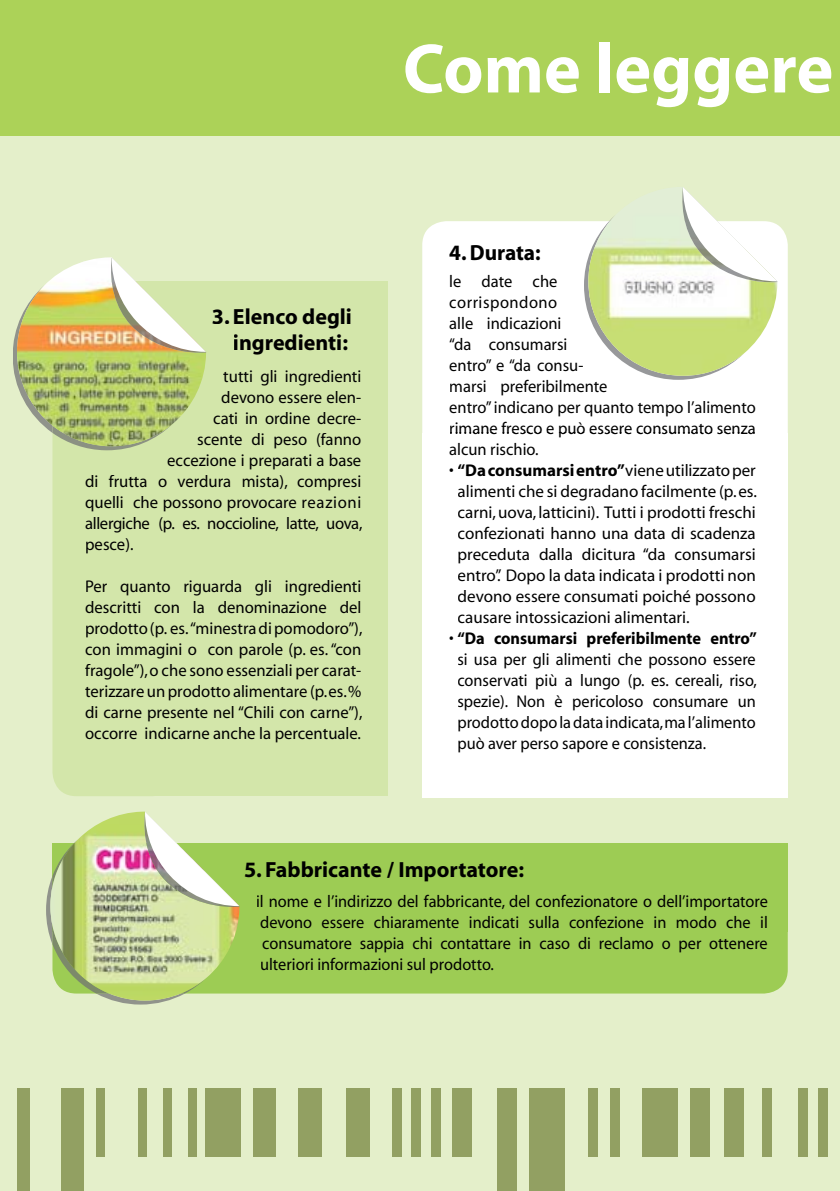
<style>
.page{position:relative;width:840px;height:1191px;background:#fff}
.page>*{position:absolute;margin:0;border:0;box-sizing:border-box;transform-origin:0 0}
.t1{font:700 70.4px "Myriad";color:#fff}
.t2{font:700 22px/26.4px "Myriad";color:#000;text-align:right}
.t3{font:17px/21px "Myriad";color:#000;text-align:justify}
.t4{font:17px/21px "Myriad";color:#000;text-align:justify;scale:.96 1}
.t5{font:17px "Myriad";letter-spacing:-.02em;color:#000}
.s1{font-weight:700}
</style>
<div class="page">
<div style="left:0;top:27px;width:839px;height:1164px;background:#e4efca"></div>
<div style="left:17px;top:1087px;width:12px;height:104px;background:#92a062"></div>
<div style="left:61px;top:1087px;width:23px;height:104px;background:#92a062"></div>
<div style="left:96px;top:1087px;width:8px;height:104px;background:#92a062"></div>
<div style="left:139px;top:1087px;width:8px;height:104px;background:#92a062"></div>
<div style="left:163px;top:1087px;width:8px;height:104px;background:#92a062"></div>
<div style="left:188px;top:1087px;width:8px;height:104px;background:#92a062"></div>
<div style="left:392px;top:1087px;width:9px;height:104px;background:#92a062"></div>
<div style="left:410px;top:1087px;width:10px;height:104px;background:#92a062"></div>
<div style="left:431px;top:1087px;width:10px;height:104px;background:#92a062"></div>
<div style="left:587px;top:1087px;width:10px;height:104px;background:#92a062"></div>
<div style="left:609px;top:1087px;width:10px;height:104px;background:#92a062"></div>
<div style="left:761px;top:1087px;width:10px;height:104px;background:#92a062"></div>
<div style="left:797px;top:1087px;width:10px;height:104px;background:#92a062"></div>
<div style="left:817px;top:1087px;width:10px;height:104px;background:#92a062"></div>
<div style="left:452px;top:1087px;width:20px;height:104px;background:#92a062"></div>
<div style="left:497px;top:1087px;width:20px;height:104px;background:#92a062"></div>
<div style="left:206px;top:1087px;width:35px;height:104px;background:#92a062"></div>
<div style="left:528px;top:1087px;width:35px;height:104px;background:#92a062"></div>
<div style="left:689px;top:1087px;width:20px;height:104px;background:#92a062"></div>
<div style="left:723px;top:1087px;width:20px;height:104px;background:#92a062"></div>
<div style="left:642px;top:1087px;width:35px;height:104px;background:#92a062"></div>
<div style="left:252px;top:1087px;width:23px;height:104px;background:#92a062"></div>
<div style="left:298px;top:1087px;width:23px;height:104px;background:#92a062"></div>
<div style="left:346px;top:1087px;width:23px;height:104px;background:#92a062"></div>
<div style="left:93px;top:1157px;width:398px;height:34px;background:#e4efca"></div>
<div style="left:577px;top:1157px;width:262px;height:34px;background:#e4efca"></div>
<div style="left:0;top:0;width:839px;height:135px;background:#acd258"></div>
<div style="left:52px;top:282px;width:124px;height:514px;background:#d3e6aa;border-radius:24px"></div>
<div style="left:105px;top:282px;width:282px;height:514px;background:#d3e6aa"></div>
<div style="left:52px;top:848px;width:735px;height:145px;background:#9dcc54;border-radius:24px"></div>
<div style="left:52px;top:843px;width:735px;height:89px;background:#9dcc54"></div>
<svg style="left:46px;top:811px;width:194px;height:193px"></svg>
<div style="left:422px;top:221px;width:365px;height:499px;background:#fff;border-radius:24px"></div>
<div style="left:422px;top:433px;width:365px;height:364px;background:#fff"></div>
<svg style="left:584px;top:187px;width:194px;height:193px"></svg>
<img style="left:13px;top:257px;width:194px;height:193px">
<h1 class="t1" style="left:403px;top:33px;width:431px">Come leggere</h1>
<p class="t2" style="left:212px;top:304px;width:141px">3. Elenco degli ingredienti:</p>
<p class="t3" style="left:223px;top:367px;width:139px">tutti gli ingredienti</p>
<p class="t3" style="left:221px;top:388px;width:141px">devono essere elen-</p>
<p class="t3" style="left:213px;top:409px;width:149px">cati in ordine decre-</p>
<p class="t3" style="left:197px;top:430px;width:165px">scente di peso (fanno</p>
<p class="t3" style="left:167px;top:451px;width:195px">eccezione i preparati a base</p>
<p class="t3" style="left:85px;top:472px;width:277px">di frutta o verdura mista), compresi</p>
<p class="t3" style="left:85px;top:493px;width:277px">quelli che possono provocare reazioni</p>
<p class="t5" style="left:85px;top:515px;width:279px">allergiche (p. es. noccioline, latte, uova,</p>
<p class="t3" style="left:85px;top:535px;width:50px">pesce).</p>
<p class="t3" style="left:85px;top:577px;width:279px">Per quanto riguarda gli ingredienti descritti con la denominazione del prodotto (p. es. “minestra di pomodoro”), con immagini o con parole (p. es. “con fragole”), o che sono essenziali per carat&shy;terizzare un prodotto alimentare (p. es. % di carne presente nel “Chili con carne”), occorre indicarne anche la percentuale.</p>
<p class="t2" style="left:449px;top:240px;width:93px">4. Durata:</p>
<p class="t3" style="left:449px;top:272px;width:308px;text-align:left">le date che<br>corrispondono<br>alle indicazioni<br>“da consumarsi<br>entro” e “da consu-<br>marsi preferibilmente<br>entro” indicano per quanto tempo l’alimento rimane fresco e può essere consumato senza alcun rischio.</p>
<p class="t3" style="left:457px;top:461px;width:301px;text-indent:-8px">• <span class="s1">“Da consumarsi entro”</span> viene utilizzato per alimenti che si degradano facilmente (p. es. carni, uova, latticini). Tutti i prodotti freschi confezionati hanno una data di scadenza preceduta dalla dicitura “da consumarsi entro”. Dopo la data indicata i prodotti non devono essere consumati poiché possono causare intossicazioni alimentari.</p>
<p class="t4" style="left:457px;top:629px;width:313px;text-indent:-8px">• <span class="s1">“Da consumarsi preferibilmente entro” </span>si usa per gli alimenti che possono essere conservati più a lungo (p. es. cereali, riso, spezie). Non è pericoloso consumare un prodotto dopo la data indicata, ma l’alimento può aver perso sapore e consistenza.</p>
<p class="t2" style="left:244px;top:857px;width:281px">5. Fabbricante / Importatore:</p>
<p class="t4" style="left:256px;top:891px;width:534px">il nome e l’indirizzo del fabbricante, del confezionatore o dell’importatore devono essere chiaramente indicati sulla confezione in modo che il consumatore sappia chi contattare in caso di reclamo o per ottenere ulteriori informazioni sul prodotto.</p>
</div>
